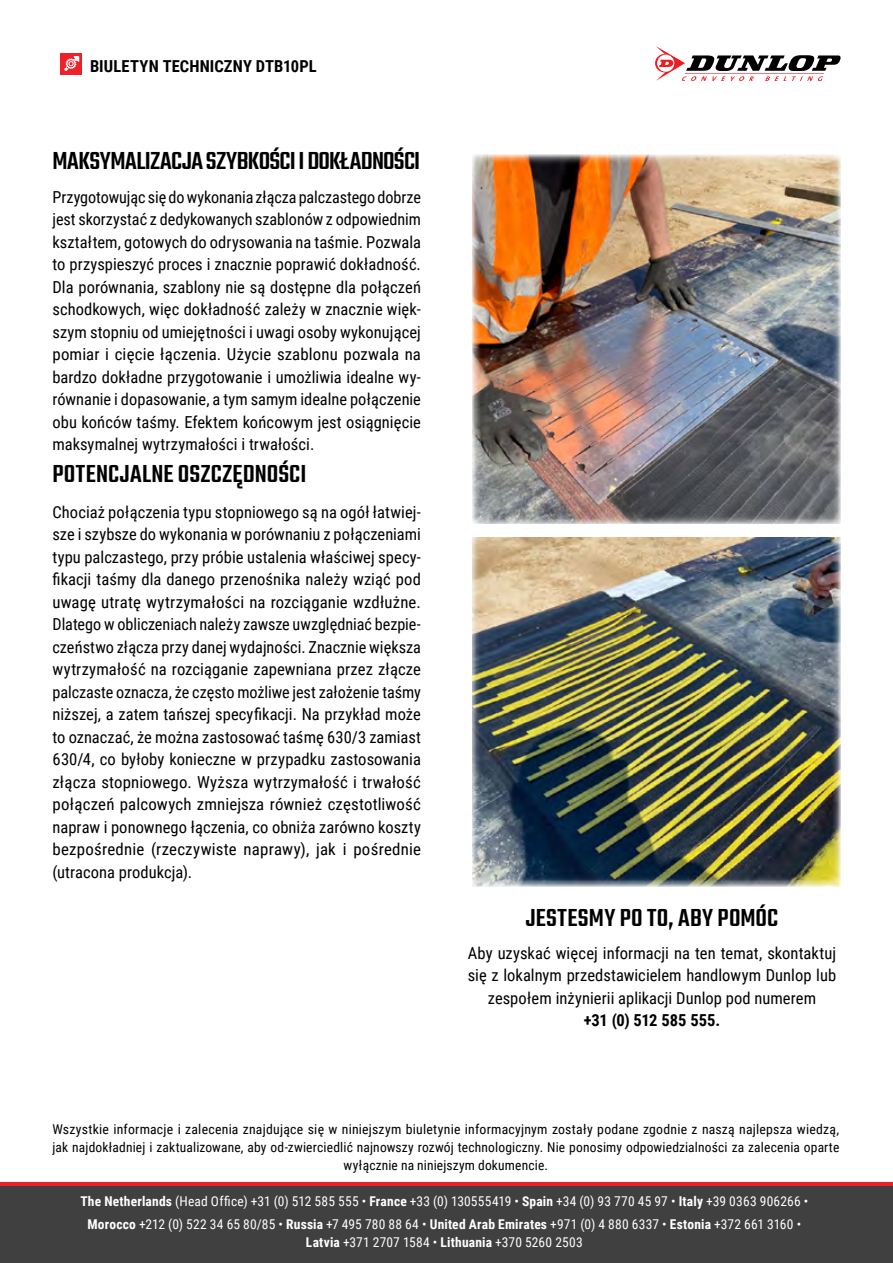
<style>
.page{position:relative;width:893px;height:1263px;background:#fff}
.page>*{position:absolute;margin:0;border:0;box-sizing:border-box;transform-origin:0 0}
.t1{font:500 27px "Teko";letter-spacing:-.005em;color:#000}
.t2{font:16.5px/22.5px "Roboto Condensed";letter-spacing:.005em;color:#000;text-align:justify}
.t3{font:700 16.5px "Roboto Condensed";letter-spacing:.005em;color:#000}
.t4{font:13.5px/18px "Roboto Condensed";letter-spacing:.015em;color:#000;text-align:center}
.t5{font:13.5px/22.5px "Roboto Condensed";letter-spacing:.015em;color:#fff;text-align:center}
.s1{font-weight:700}
</style>
<div class="page">
<div style="left:0;top:1184px;width:893px;height:79px;background:#404040"></div>
<hr style="left:0;top:1182px;width:893px;height:3px;background:#ec2027">
<svg style="left:655px;top:46px;width:185px;height:35px"></svg>
<div style="left:60px;top:53px;width:22px;height:21px;background:#ed2128"></div>
<svg style="left:65px;top:57px;width:14px;height:14px"></svg>
<img style="left:472px;top:538px;width:368px;height:349px">
<img style="left:472px;top:155px;width:368px;height:369px">
<p class="t3" style="left:90px;top:55px;width:228px">BIULETYN TECHNICZNY DTB10PL</p>
<h1 class="t1" style="left:52px;top:145px;width:369px">MAKSYMALIZACJA SZYBKOŚCI I DOKŁADNOŚCI</h1>
<p class="t2" style="left:52px;top:185px;width:370px">Przygotowując się do wykonania złącza palczastego dobrze jest skorzystać z dedykowanych szablonów z odpowiednim kształtem, gotowych do odrysowania na taśmie. Pozwala to przyspieszyć proces i znacznie poprawić dokładność.<br>Dla porównania, szablony nie są dostępne dla połączeń schodkowych, więc dokładność zależy w znacznie więk&shy;szym stopniu od umiejętności i uwagi osoby wykonującej pomiar i cięcie łączenia. Użycie szablonu pozwala na bardzo dokładne przygotowanie i umożliwia idealne wy&shy;równanie i dopasowanie, a tym samym idealne połączenie obu końców taśmy. Efektem końcowym jest osiągnięcie maksymalnej wytrzymałości i trwałości.</p>
<h1 class="t1" style="left:52px;top:458px;width:255px">POTENCJALNE OSZCZĘDNOŚCI</h1>
<p class="t2" style="left:52px;top:500px;width:370px">Chociaż połączenia typu stopniowego są na ogół łatwiej&shy;sze i szybsze do wykonania w porównaniu z połączeniami typu palczastego, przy próbie ustalenia właściwej specy&shy;fikacji taśmy dla danego przenośnika należy wziąć pod uwagę utratę wytrzymałości na rozciąganie wzdłużne.<br>Dlatego w obliczeniach należy zawsze uwzględniać bezpie&shy;czeństwo złącza przy danej wydajności. Znacznie większa wytrzymałość na rozciąganie zapewniana przez złącze palczaste oznacza, że często możliwe jest założenie taśmy niższej, a zatem tańszej specyfikacji. Na przykład może to oznaczać, że można zastosować taśmę 630/3 zamiast 630/4, co byłoby konieczne w przypadku zastosowania złącza stopniowego. Wyższa wytrzymałość i trwałość połączeń palcowych zmniejsza również częstotliwość napraw i ponownego łączenia, co obniża zarówno koszty bezpośrednie (rzeczywiste naprawy), jak i pośrednie (utracona produkcja).</p>
<h1 class="t1" style="left:526px;top:902px;width:254px">JESTESMY PO TO, ABY POMÓC</h1>
<p class="t2" style="left:468px;top:941px;width:370px;text-align:center">Aby uzyskać więcej informacji na ten temat, skontaktuj się z lokalnym przedstawicielem handlowym Dunlop lub zespołem inżynierii aplikacji Dunlop pod numerem</p>
<p class="t3" style="left:584px;top:1009px;width:138px">+31 (0) 512 585 555.</p>
<p class="t4" style="left:52px;top:1120px;width:788px">Wszystkie informacje i zalecenia znajdujące się w niniejszym biuletynie informacyjnym zostały podane zgodnie z naszą najlepsza wiedzą, jak najdokładniej i zaktualizowane, aby od-zwierciedlić najnowszy rozwój technologiczny. Nie ponosimy odpowiedzialności za zalecenia oparte wyłącznie na niniejszym dokumencie.</p>
<p class="t5" style="left:80px;top:1189px;width:729px"><span class="s1">The Netherlands</span> (Head Office) +31 (0) 512 585 555 • <span class="s1">France</span> +33 (0) 130555419 • <span class="s1">Spain</span> +34 (0) 93 770 45 97 • <span class="s1">Italy</span> +39 0363 906266 •<br><span class="s1">Morocco</span> +212 (0) 522 34 65 80/85 • <span class="s1">Russia</span> +7 495 780 88 64 • <span class="s1">United Arab Emirates</span> +971 (0) 4 880 6337 • <span class="s1">Estonia</span> +372 661 3160 •</p>
<p class="t5" style="left:306px;top:1230px;width:278px"><span class="s1">Latvia</span> +371 2707 1584 • <span class="s1">Lithuania</span> +370 5260 2503</p>
</div>
